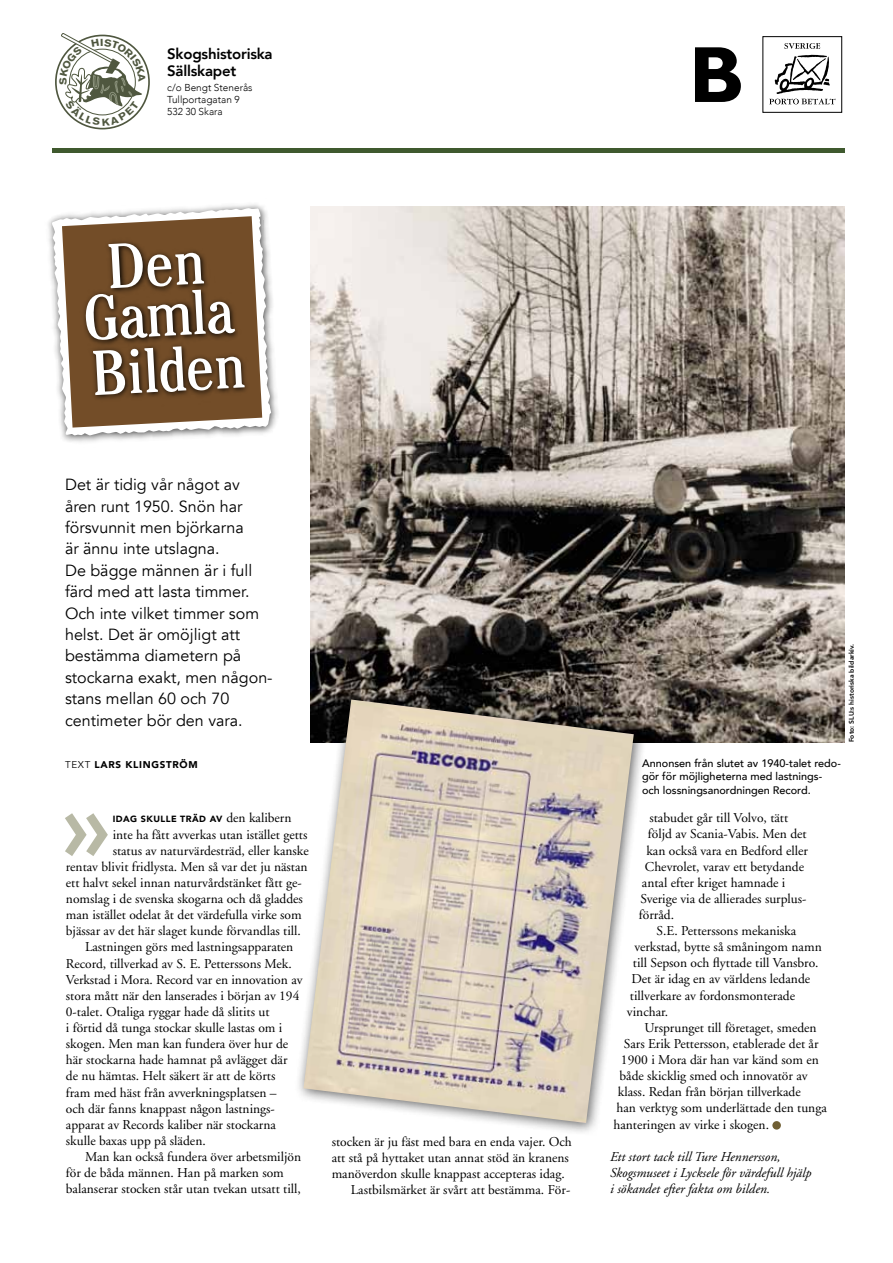
<style>
.page{position:relative;width:893px;height:1263px;background:#fff}
.page>*{position:absolute;margin:0;border:0;box-sizing:border-box;transform-origin:0 0}
.t1{font:800 95.25px "Avenir";color:#b8b9a5}
.t2{font:condensed 63.15px/50.2px "Cheltenham";color:#fff;text-align:center}
.t3{font:16.2px/21.5px "Avenir";color:#000}
.t4{font:800 15px/17.2px "Avenir";letter-spacing:-.015em;color:#000}
.t5{font:13.5px "Adobe Garamond";color:#000}
.t6{font:italic 13.5px/16px "Adobe Garamond";color:#000}
.t7{font:500 10.8px/13.5px "Avenir";color:#000}
.t8{font:300 10.05px/12px "Avenir";color:#000}
.t9{font:900 9.9px "Avenir";letter-spacing:.07em;color:#000}
.t10{font:900 9px "Avenir";letter-spacing:.05em;color:#000}
.t11{font:800 6.75px "Avenir";color:#000}
.s1{font-weight:400}
.s2{font-family:"Adobe Garamond";font-weight:400;font-size:13.5px}
</style>
<div class="page">
<div style="left:772px;top:1121px;width:9px;height:8px;background:#705f34;border-radius:50%"></div>
<hr style="left:52px;top:149px;width:792px;height:4px;background:#3f592e">
<div style="left:55px;top:35px;width:95px;height:94px;border:2px solid #4f573f;border-radius:50%"></div>
<div style="left:763px;top:36px;width:79px;height:77px;border:1px solid #000"></div>
<svg style="left:784px;top:43px;width:36px;height:6px"></svg>
<svg style="left:769px;top:55px;width:66px;height:49px"></svg>
<svg style="left:695px;top:47px;width:46px;height:55px"></svg>
<img style="left:311px;top:206px;width:533px;height:536px">
<div style="left:294px;top:690px;width:353px;height:446px;background:#000;opacity:.6"></div>
<img style="left:303px;top:699px;width:331px;height:424px">
<img style="left:48px;top:204px;width:230px;height:238px">
<svg style="left:51px;top:208px;width:220px;height:228px"></svg>
<svg style="left:62px;top:216px;width:200px;height:212px"></svg>
<img style="left:72px;top:221px;width:191px;height:199px">
<svg style="left:59px;top:33px;width:87px;height:93px"></svg>
<p class="t4" style="left:167px;top:44px;width:107px">Skogshistoriska<br>Sällskapet</p>
<p class="t8" style="left:167px;top:82px;width:87px">c/o Bengt Stenerås<br>Tullportagatan 9<br>532 30 Skara</p>
<h2 class="t2" style="left:80px;top:242px;width:152px;rotate:-3deg">Den<br>Gamla</h2>
<h2 class="t2" style="left:90px;top:347px;width:156px;rotate:-3deg">Bilden</h2>
<p class="t3" style="left:65px;top:474px;width:209px">Det är tidig vår något av åren runt 1950. Snön har försvunnit men björkarna<br>är ännu inte utslagna.<br>De bägge männen är i full färd med att lasta timmer.<br>Och inte vilket timmer som helst. Det är omöjligt att bestämma diametern på stockarna exakt, men någon&shy;stans mellan 60 och 70 centimeter bör den vara.</p>
<p class="t9" style="left:65px;top:756px;width:134px"><span class="s1">text</span> LARS KLINGSTRÖM</p>
<p class="t10" style="left:113px;top:811px;width:180px">IDAG SKULLE T RÄD AV <span class="s2">den kalibern</span></p>
<p class="t5" style="left:113px;top:827px;width:196px">inte ha fått avverkas utan istället getts</p>
<p class="t5" style="left:113px;top:843px;width:198px">status av naturvärdesträd, eller kanske</p>
<p class="t5" style="left:66px;top:859px;width:243px">rentav blivit fridlysta. Men så var det ju nästan</p>
<p class="t5" style="left:66px;top:875px;width:237px">ett halvt sekel innan naturvårdstänket fått ge-</p>
<p class="t5" style="left:66px;top:891px;width:239px">nomslag i de svenska skogarna och då gladdes</p>
<p class="t5" style="left:66px;top:908px;width:237px">man istället odelat åt det värdefulla virke som</p>
<p class="t5" style="left:66px;top:924px;width:236px">bjässar av det här slaget kunde förvandlas till.</p>
<p class="t5" style="left:85px;top:940px;width:210px">Lastningen görs med lastningsapparaten</p>
<p class="t5" style="left:66px;top:956px;width:227px">Record, tillverkad av S. E. Petterssons Mek.</p>
<p class="t5" style="left:66px;top:972px;width:238px">Verkstad i Mora. Record var en innovation av</p>
<p class="t5" style="left:66px;top:988px;width:235px">stora mått när den lanserades i början av 194</p>
<p class="t5" style="left:66px;top:1004px;width:205px">0-talet. Otaliga ryggar hade då slitits ut</p>
<p class="t5" style="left:66px;top:1020px;width:218px">i förtid då tunga stockar skulle lastas om i</p>
<p class="t5" style="left:66px;top:1037px;width:224px">skogen. Men man kan fundera över hur de</p>
<p class="t5" style="left:66px;top:1053px;width:223px">här stockarna hade hamnat på avlägget där</p>
<p class="t5" style="left:66px;top:1069px;width:211px">de nu hämtas. Helt säkert är att de körts</p>
<p class="t5" style="left:66px;top:1085px;width:212px">fram med häst från avverkningsplatsen –</p>
<p class="t5" style="left:66px;top:1101px;width:211px">och där fanns knappast någon lastnings-</p>
<p class="t5" style="left:66px;top:1117px;width:212px">apparat av Records kaliber när stockarna</p>
<p class="t5" style="left:66px;top:1133px;width:141px">skulle baxas upp på släden.</p>
<p class="t5" style="left:85px;top:1149px;width:218px">Man kan också fundera över arbetsmiljön</p>
<p class="t5" style="left:66px;top:1165px;width:219px">för de båda männen. Han på marken som</p>
<p class="t5" style="left:66px;top:1182px;width:237px">balanserar stocken står utan tvekan utsatt till,</p>
<h1 class="t1" style="left:61px;top:738px;width:51px">»</h1>
<p class="t5" style="left:332px;top:1134px;width:242px">stocken är ju fäst med bara en enda vajer. Och</p>
<p class="t5" style="left:332px;top:1150px;width:239px">att stå på hyttaket utan annat stöd än kranens</p>
<p class="t5" style="left:332px;top:1166px;width:235px">manöverdon skulle knappast accepteras idag.</p>
<p class="t5" style="left:351px;top:1182px;width:221px">Lastbilsmärket är svårt att bestämma. För-</p>
<p class="t7" style="left:642px;top:756px;width:200px">Annonsen från slutet av 1940-talet redo&shy;gör för möjligheterna med lastnings&shy;och lossningsanordningen Record.</p>
<p class="t5" style="left:649px;top:811px;width:140px">stabudet går till Volvo, tätt</p>
<p class="t5" style="left:648px;top:827px;width:160px">följd av Scania-Vabis. Men det</p>
<p class="t5" style="left:646px;top:843px;width:163px">kan också vara en Bedford eller</p>
<p class="t5" style="left:645px;top:859px;width:161px">Chevrolet, varav ett betydande</p>
<p class="t5" style="left:642px;top:875px;width:145px">antal efter kriget hamnade i</p>
<p class="t5" style="left:640px;top:891px;width:168px">Sverige via de allierades surplus-</p>
<p class="t5" style="left:639px;top:907px;width:37px">förråd.</p>
<p class="t5" style="left:657px;top:924px;width:141px">S.E. Petterssons mekaniska</p>
<p class="t5" style="left:634px;top:940px;width:189px">verkstad, bytte så småningom namn</p>
<p class="t5" style="left:633px;top:956px;width:187px">till Sepson och flyttade till Vansbro.</p>
<p class="t5" style="left:631px;top:972px;width:180px">Det är idag en av världens ledande</p>
<p class="t5" style="left:630px;top:988px;width:167px">tillverkare av fordonsmonterade</p>
<p class="t5" style="left:627px;top:1004px;width:43px">vinchar.</p>
<p class="t5" style="left:645px;top:1020px;width:174px">Ursprunget till företaget, smeden</p>
<p class="t5" style="left:624px;top:1036px;width:196px">Sars Erik Pettersson, etablerade det år</p>
<p class="t5" style="left:621px;top:1052px;width:199px">1900 i Mora där han var känd som en</p>
<p class="t5" style="left:619px;top:1069px;width:190px">både skicklig smed och innovatör av</p>
<p class="t5" style="left:618px;top:1085px;width:184px">klass. Redan från början tillverkade</p>
<p class="t5" style="left:616px;top:1101px;width:212px">han verktyg som underlättade den tunga</p>
<p class="t5" style="left:613px;top:1117px;width:157px">hanteringen av virke i skogen.</p>
<p class="t6" style="left:610px;top:1149px;width:203px">Ett stort tack till Ture Hennersson,<br>Skogsmuseet i Lycksele för värdefull hjälp i sökandet efter fakta om bilden.</p>
<p class="t11" style="left:845px;top:742px;width:100px;rotate:-90deg">Foto: SLU:s historiska bildarkiv.</p>
</div>
